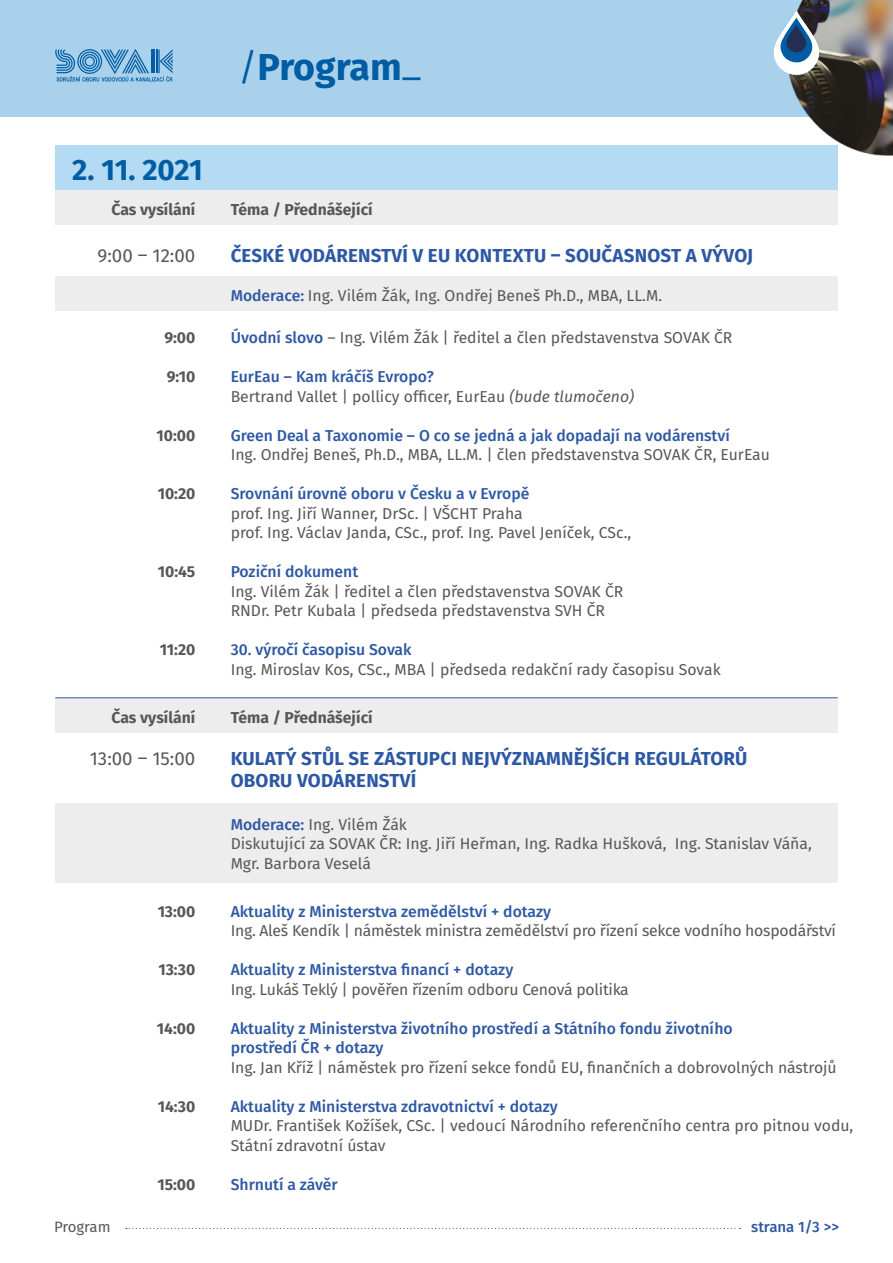
<style>
.page{position:relative;width:893px;height:1263px;background:#fff}
.page>*{position:absolute;margin:0;border:0;box-sizing:border-box;transform-origin:0 0}
.t1{font:700 37.5px "Fira Sans";letter-spacing:-.01em;color:#005ca3}
.t2{font:700 29.4px "Fira Sans";letter-spacing:-.015em;color:#005ca3}
.t3{font:700 18.75px/22.5px "Fira Sans";letter-spacing:.01em;color:#2d58a3}
.t4{font:18.75px "Fira Sans";color:#575756}
.t5{font:15.75px/19.5px "Fira Sans";color:#575756}
.t6{font:500 15.75px/19.5px "Fira Sans";color:#2d58a3}
.t7{font:700 15.75px "Fira Sans";color:#575756}
.t8{font:500 15px "Fira Sans";color:#2d58a3}
.t9{font:15px "Fira Sans";letter-spacing:-.01em;color:#575756}
.s1{font-weight:400}
.s2{font-weight:500;color:#2d58a3}
.s3{font-style:italic}
</style>
<div class="page">
<div style="left:55px;top:146px;width:783px;height:44px;background:#b5daf3"></div>
<div style="left:55px;top:277px;width:783px;height:34px;background:#ededed"></div>
<div style="left:55px;top:803px;width:783px;height:79px;background:#ededed"></div>
<div style="left:55px;top:190px;width:783px;height:35px;background:#ededed"></div>
<div style="left:55px;top:698px;width:783px;height:35px;background:#ededed"></div>
<hr style="left:55px;top:697px;width:783px;height:1px;background:#2d58a3">
<svg style="left:126px;top:1228px;width:614px;height:1px"></svg>
<div style="left:0;top:0;width:893px;height:117px;background:#a9d1eb"></div>
<svg style="left:55px;top:49px;width:118px;height:33px"></svg>
<img style="left:762px;top:0;width:131px;height:156px">
<svg style="left:773px;top:11px;width:47px;height:64px"></svg>
<h2 class="t2" style="left:72px;top:145px;width:132px">2. 11. 2021</h2>
<p class="t7" style="left:112px;top:196px;width:85px">Čas vysílání</p>
<p class="t4" style="left:98px;top:242px;width:99px">9:00 – 12:00</p>
<p class="t7" style="left:164px;top:325px;width:33px">9:00</p>
<p class="t7" style="left:167px;top:364px;width:30px">9:10</p>
<p class="t7" style="left:157px;top:422px;width:40px">10:00</p>
<p class="t7" style="left:158px;top:481px;width:39px">10:20</p>
<p class="t7" style="left:158px;top:559px;width:39px">10:45</p>
<p class="t7" style="left:160px;top:637px;width:37px">11:20</p>
<p class="t7" style="left:112px;top:704px;width:85px">Čas vysílání</p>
<p class="t4" style="left:90px;top:745px;width:107px">13:00 – 15:00</p>
<p class="t7" style="left:158px;top:898px;width:39px">13:00</p>
<p class="t7" style="left:158px;top:956px;width:38px">13:30</p>
<p class="t7" style="left:157px;top:1015px;width:40px">14:00</p>
<p class="t7" style="left:158px;top:1093px;width:39px">14:30</p>
<p class="t7" style="left:157px;top:1171px;width:39px">15:00</p>
<h1 class="t1" style="left:238px;top:35px;width:185px"><span class="s1">/</span>Program<span class="s1">_</span></h1>
<p class="t7" style="left:231px;top:196px;width:144px">Téma / Přednášející</p>
<p class="t3" style="left:231px;top:243px;width:524px">ČESKÉ VODÁRENSTVÍ V EU KONTEXTU – SOUČASNOST A VÝVOJ</p>
<p class="t5" style="left:231px;top:285px;width:433px"><span class="s2">Moderace:</span> Ing. Vilém Žák, Ing. Ondřej Beneš Ph.D., MBA, LL.M.</p>
<p class="t5" style="left:231px;top:328px;width:503px"><span class="s2">Úvodní slovo</span> – Ing. Vilém Žák | ředitel a člen představenstva SOVAK ČR</p>
<p class="t5" style="left:231px;top:367px;width:405px"><span class="s2">EurEau – Kam kráčíš Evropo?<br></span>Bertrand Vallet | pollicy officer, EurEau <span class="s3">(bude tlumočeno)</span></p>
<p class="t6" style="left:231px;top:425px;width:501px">Green Deal a Taxonomie – O co se jedná a jak dopadají na vodárenství</p>
<p class="t5" style="left:231px;top:445px;width:541px">Ing. Ondřej Beneš, Ph.D., MBA, LL.M. | člen představenstva SOVAK ČR, EurEau</p>
<p class="t6" style="left:231px;top:483px;width:300px">Srovnání úrovně oboru v Česku a v Evropě</p>
<p class="t5" style="left:231px;top:503px;width:402px">prof. Ing. Jiří Wanner, DrSc. | VŠCHT Praha<br>prof. Ing. Václav Janda, CSc., prof. Ing. Pavel Jeníček, CSc.,</p>
<p class="t6" style="left:231px;top:561px;width:129px">Poziční dokument</p>
<p class="t5" style="left:231px;top:581px;width:394px">Ing. Vilém Žák | ředitel a člen představenstva SOVAK ČR<br>RNDr. Petr Kubala | předseda představenstva SVH ČR</p>
<p class="t6" style="left:231px;top:639px;width:182px">30. výročí časopisu Sovak</p>
<p class="t5" style="left:231px;top:659px;width:492px">Ing. Miroslav Kos, CSc., MBA | předseda redakční rady časopisu Sovak</p>
<p class="t7" style="left:231px;top:704px;width:144px">Téma / Přednášející</p>
<p class="t3" style="left:231px;top:745px;width:518px">KULATÝ STŮL SE ZÁSTUPCI NEJVÝZNAMNĚJŠÍCH REGULÁTORŮ<br>OBORU VODÁRENSTVÍ</p>
<p class="t5" style="left:231px;top:814px;width:583px"><span class="s2">Moderace:</span> Ing. Vilém Žák<br>Diskutující za SOVAK ČR: Ing. Jiří Heřman, Ing. Radka Hušková, Ing. Stanislav Váňa,<br>Mgr. Barbora Veselá</p>
<p class="t6" style="left:231px;top:900px;width:322px">Aktuality z Ministerstva zemědělství + dotazy</p>
<p class="t5" style="left:231px;top:920px;width:607px">Ing. Aleš Kendík | náměstek ministra zemědělství pro řízení sekce vodního hospodářství</p>
<p class="t6" style="left:231px;top:959px;width:284px">Aktuality z Ministerstva financí + dotazy</p>
<p class="t5" style="left:231px;top:979px;width:400px">Ing. Lukáš Teklý | pověřen řízením odboru Cenová politika</p>
<p class="t6" style="left:231px;top:1017px;width:503px">Aktuality z Ministerstva životního prostředí a Státního fondu životního prostředí ČR + dotazy</p>
<p class="t5" style="left:231px;top:1057px;width:607px">Ing. Jan Kříž | náměstek pro řízení sekce fondů EU, finančních a dobrovolných nástrojů</p>
<p class="t6" style="left:231px;top:1095px;width:329px">Aktuality z Ministerstva zdravotnictví + dotazy</p>
<p class="t5" style="left:231px;top:1115px;width:624px">MUDr. František Kožíšek, CSc. | vedoucí Národního referenčního centra pro pitnou vodu,<br>Státní zdravotní ústav</p>
<p class="t6" style="left:231px;top:1173px;width:109px">Shrnutí a závěr</p>
<p class="t9" style="left:54px;top:1215px;width:58px">Program</p>
<p class="t8" style="left:751px;top:1215px;width:89px">strana 1/3 &gt;&gt;</p>
</div>
